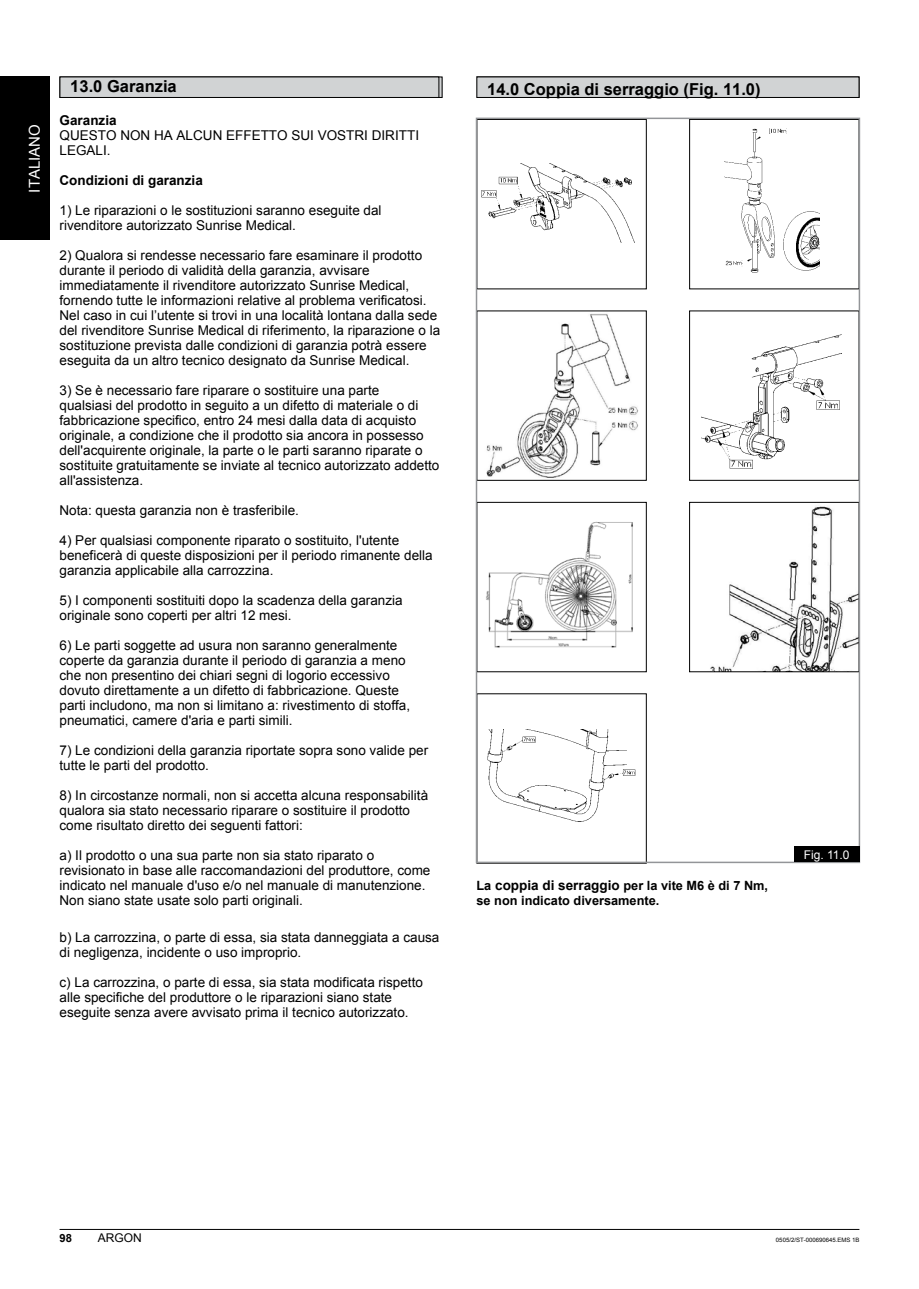
<style>
.page{position:relative;width:919px;height:1289px;background:#fff}
.page>*{position:absolute;margin:0;border:0;box-sizing:border-box;transform-origin:0 0}
.t1{font:700 16.5px "Arial";color:#000}
.t2{font:15px "Arial";color:#fff}
.t3{font:13.5px/15px "Arial";color:#000}
.t4{font:700 13.5px "Arial";color:#000}
.t5{font:700 12.75px/14.2px "Arial";color:#000}
.t6{font:12px "Arial";color:#fff}
.t7{font:12px "Arial";color:#000}
.t8{font:700 11.25px "Arial";color:#000}
.t9{font:6px "Arial";color:#000}
.s1{font-size:13.5px}
</style>
<div class="page">
<hr style="left:60px;top:1228px;width:799px;height:1px;background:#000">
<div style="left:477px;top:77px;width:381px;height:20px;background:#d1d3d4"></div>
<div style="left:476px;top:77px;width:383px;height:21px;border:1px solid #000"></div>
<img style="left:710px;top:506px;width:147px;height:164px">
<div style="left:689px;top:502px;width:170px;height:170px;border:1px solid #000"></div>
<img style="left:481px;top:163px;width:154px;height:79px">
<img style="left:724px;top:128px;width:95px;height:145px">
<div style="left:689px;top:119px;width:170px;height:170px;border:1px solid #000"></div>
<img style="left:486px;top:314px;width:153px;height:164px">
<img style="left:701px;top:334px;width:140px;height:135px">
<div style="left:689px;top:310px;width:170px;height:170px;border:1px solid #000"></div>
<img style="left:486px;top:521px;width:147px;height:127px">
<div style="left:476px;top:502px;width:170px;height:170px;border:1px solid #000"></div>
<img style="left:487px;top:729px;width:149px;height:93px">
<div style="left:475px;top:118px;width:385px;height:745px;border:2px solid #939598"></div>
<div style="left:793px;top:846px;width:66px;height:15px;background:#000"></div>
<div style="left:60px;top:77px;width:379px;height:20px;background:#d1d3d4"></div>
<div style="left:60px;top:77px;width:379px;height:21px;border:1px solid #000"></div>
<div style="left:0;top:77px;width:50px;height:163px;background:#000"></div>
<p class="t2" style="left:25px;top:193px;width:70px;rotate:-90deg">ITALIANO</p>
<p class="t2" style="left:22px;top:191px;width:67px;rotate:-90deg">ENGLISH</p>
<p class="t1" style="left:70px;top:78px;width:78px">Übersicht</p>
<p class="t1" style="left:487px;top:78px;width:78px">Übersicht</p>
<p class="t1" style="left:70px;top:76px;width:108px">13.0 Garanzia</p>
<p class="t4" style="left:60px;top:111px;width:59px">Garanzia</p>
<p class="t3" style="left:60px;top:128px;width:361px">QUESTO NON HA ALCUN EFFETTO SUI VOSTRI DIRITTI<br>LEGALI.</p>
<p class="t4" style="left:60px;top:171px;width:145px">Condizioni di garanzia</p>
<p class="t3" style="left:60px;top:203px;width:323px">1) Le riparazioni o le sostituzioni saranno eseguite dal rivenditore autorizzato Sunrise Medical.</p>
<p class="t3" style="left:60px;top:248px;width:382px">2) Qualora si rendesse necessario fare esaminare il prodotto durante il periodo di validità della garanzia, avvisare immediatamente il rivenditore autorizzato Sunrise Medical, fornendo tutte le informazioni relative al problema verificatosi.<br>Nel caso in cui l’utente si trovi in una località lontana dalla sede del rivenditore Sunrise Medical di riferimento, la riparazione o la sostituzione prevista dalle condizioni di garanzia potrà essere eseguita da un altro tecnico designato da Sunrise Medical.</p>
<p class="t3" style="left:60px;top:383px;width:381px">3) Se è necessario fare riparare o sostituire una parte<br>qualsiasi del prodotto in seguito a un difetto di materiale o di fabbricazione specifico, entro 24 mesi dalla data di acquisto originale, a condizione che il prodotto sia ancora in possesso dell'acquirente originale, la parte o le parti saranno riparate o sostituite gratuitamente se inviate al tecnico autorizzato addetto all'assistenza.</p>
<p class="t3" style="left:60px;top:503px;width:241px">Nota: questa garanzia non è trasferibile.</p>
<p class="t3" style="left:60px;top:533px;width:374px">4) Per qualsiasi componente riparato o sostituito, l'utente beneficerà di queste disposizioni per il periodo rimanente della garanzia applicabile alla carrozzina.</p>
<p class="t3" style="left:60px;top:593px;width:344px">5) I componenti sostituiti dopo la scadenza della garanzia originale sono coperti per altri 12 mesi.</p>
<p class="t3" style="left:60px;top:638px;width:352px">6) Le parti soggette ad usura non saranno generalmente coperte da garanzia durante il periodo di garanzia a meno che non presentino dei chiari segni di logorio eccessivo dovuto direttamente a un difetto di fabbricazione. Queste parti includono, ma non si limitano a: rivestimento di stoffa, pneumatici, camere d'aria e parti simili.</p>
<p class="t3" style="left:60px;top:743px;width:370px">7) Le condizioni della garanzia riportate sopra sono valide per tutte le parti del prodotto.</p>
<p class="t3" style="left:60px;top:788px;width:370px">8) In circostanze normali, non si accetta alcuna responsabilità qualora sia stato necessario riparare o sostituire il prodotto come risultato diretto dei seguenti fattori:</p>
<p class="t3" style="left:60px;top:848px;width:372px">a) Il prodotto o una sua parte non sia stato riparato o revisionato in base alle raccomandazioni del produttore, come indicato nel manuale d'uso e/o nel manuale di manutenzione.<br>Non siano state usate solo parti originali.</p>
<p class="t3" style="left:60px;top:929px;width:381px">b) La carrozzina, o parte di essa, sia stata danneggiata a causa di negligenza, incidente o uso improprio.</p>
<p class="t3" style="left:60px;top:974px;width:365px">c) La carrozzina, o parte di essa, sia stata modificata rispetto alle specifiche del produttore o le riparazioni siano state eseguite senza avere avvisato prima il tecnico autorizzato.</p>
<p class="t1" style="left:487px;top:78px;width:275px">14.0 Coppia di serraggio (Fig. 11.0)</p>
<p class="t5" style="left:476px;top:879px;width:293px">La <span class="s1">coppia di serraggio</span> per la vite M6 è di 7 Nm, se non indicato diversamente.</p>
<p class="t6" style="left:803px;top:846px;width:47px">Fig. 11.0</p>
<p class="t8" style="left:60px;top:1230px;width:14px">98</p>
<p class="t7" style="left:98px;top:1230px;width:46px">ARGON</p>
<p class="t9" style="left:776px;top:1235px;width:85px">0505/2/ST-000690645.EMS 1B</p>
</div>
